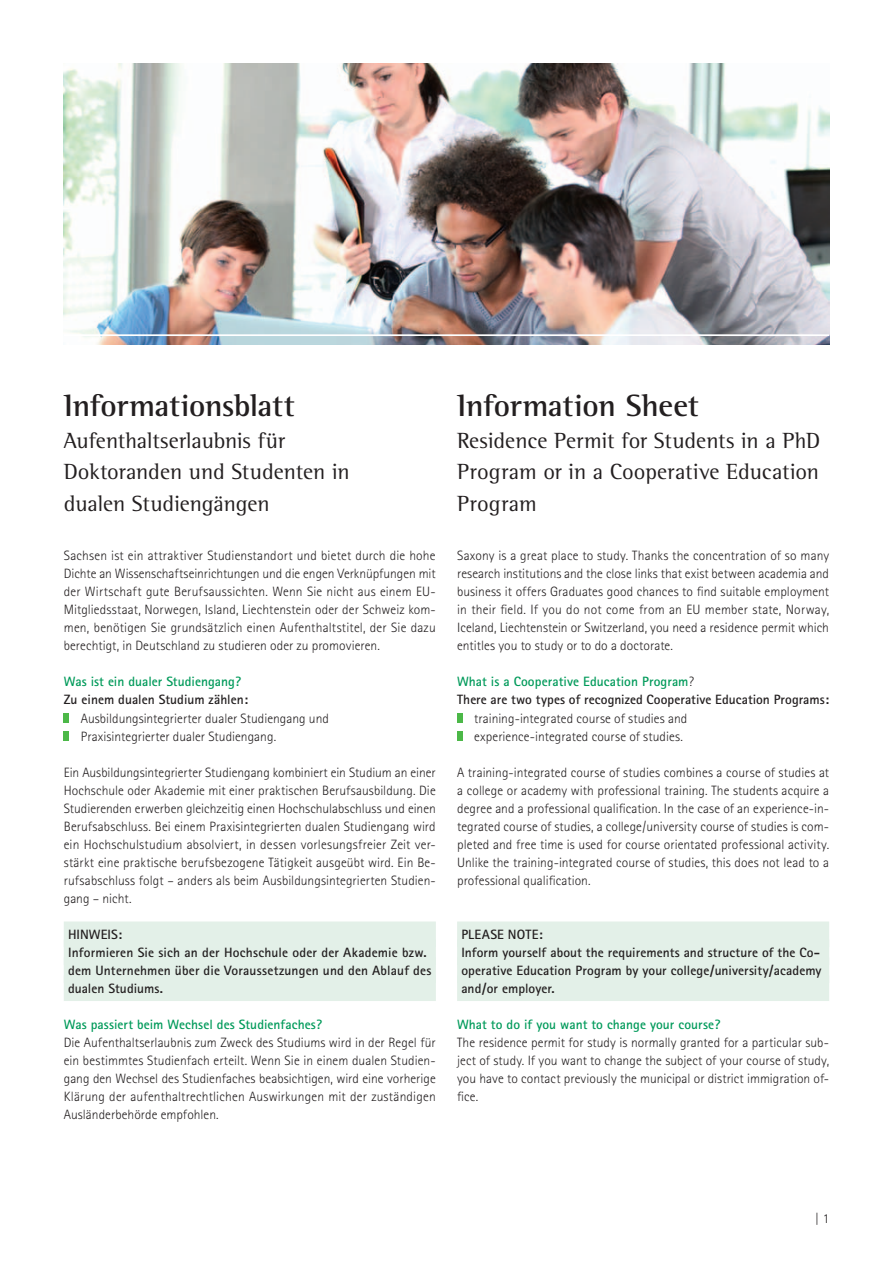
<style>
.page{position:relative;width:893px;height:1263px;background:#fff}
.page>*{position:absolute;margin:0;border:0;box-sizing:border-box;transform-origin:0 0}
.t1{font:700 31.5px "Rotis Semi Serif";letter-spacing:-.01em;color:#231f20}
.t2{font:22.5px/31.5px "Rotis Semi Serif";color:#231f20}
.t3{font:300 13.5px/18px "Rotis Sans Serif";letter-spacing:.005em;color:#231f20;text-align:justify}
.t4{font:700 13.5px/18px "Rotis Sans Serif";letter-spacing:.005em;color:#231f20}
.t5{font:700 13.5px "Rotis Sans Serif";letter-spacing:.005em;color:#009a5a}
.s1{color:#009a5a}
.s2{font-weight:300}
</style>
<div class="page">
<div style="left:64px;top:921px;width:372px;height:26px;background:#e3f0e8"></div>
<div style="left:64px;top:939px;width:372px;height:26px;background:#e3f0e8"></div>
<div style="left:64px;top:957px;width:372px;height:26px;background:#e3f0e8"></div>
<div style="left:64px;top:975px;width:372px;height:26px;background:#e3f0e8"></div>
<div style="left:64px;top:713px;width:5px;height:9px;background:#4cb848"></div>
<div style="left:64px;top:731px;width:5px;height:9px;background:#4cb848"></div>
<div style="left:457px;top:921px;width:372px;height:26px;background:#e3f0e8"></div>
<div style="left:457px;top:939px;width:372px;height:26px;background:#e3f0e8"></div>
<div style="left:457px;top:957px;width:372px;height:26px;background:#e3f0e8"></div>
<div style="left:457px;top:975px;width:372px;height:26px;background:#e3f0e8"></div>
<div style="left:457px;top:713px;width:5px;height:9px;background:#4cb848"></div>
<div style="left:457px;top:731px;width:5px;height:9px;background:#4cb848"></div>
<img style="left:64px;top:64px;width:765px;height:280px">
<hr style="left:64px;top:334px;width:765px;height:2px;background:#fff">
<h1 class="t1" style="left:64px;top:387px;width:232px">Informationsblatt</h1>
<h2 class="t2" style="left:64px;top:425px;width:287px">Aufenthaltserlaubnis für<br>Doktoranden und Studenten in dualen Studiengängen</h2>
<p class="t3" style="left:64px;top:547px;width:374px">Sachsen ist ein attraktiver Studienstandort und bietet durch die hohe Dichte an Wissenschaftseinrichtungen und die engen Verknüpfungen mit der Wirtschaft gute Berufsaussichten. Wenn Sie nicht aus einem EU-Mitgliedsstaat, Norwegen, Island, Liechtenstein oder der Schweiz kom&shy;men, benötigen Sie grundsätzlich einen Aufenthaltstitel, der Sie dazu berechtigt, in Deutschland zu studieren oder zu promovieren.</p>
<p class="t5" style="left:64px;top:673px;width:179px">Was ist ein dualer Studiengang?</p>
<p class="t4" style="left:64px;top:691px;width:186px">Zu einem dualen Studium zählen:</p>
<p class="t3" style="left:81px;top:709px;width:250px">Ausbildungsintegrierter dualer Studiengang und<br>Praxisintegrierter dualer Studiengang.</p>
<p class="t3" style="left:64px;top:763px;width:374px">Ein Ausbildungsintegrierter Studiengang kombiniert ein Studium an einer Hochschule oder Akademie mit einer praktischen Berufsausbildung. Die Studierenden erwerben gleichzeitig einen Hochschulabschluss und einen Berufsabschluss. Bei einem Praxisintegrierten dualen Studiengang wird ein Hochschulstudium absolviert, in dessen vorlesungsfreier Zeit ver&shy;stärkt eine praktische berufsbezogene Tätigkeit ausgeübt wird. Ein Be&shy;rufsabschluss folgt – anders als beim Ausbildungsintegrierten Studien&shy;gang – nicht.</p>
<p class="t4" style="left:68px;top:925px;width:365px">HINWEIS:<br>Informieren Sie sich an der Hochschule oder der Akademie bzw. dem Unternehmen über die Voraussetzungen und den Ablauf des dualen Studiums.</p>
<p class="t5" style="left:64px;top:1015px;width:260px">Was passiert beim Wechsel des Studienfaches?</p>
<p class="t3" style="left:64px;top:1033px;width:374px">Die Aufenthaltserlaubnis zum Zweck des Studiums wird in der Regel für ein bestimmtes Studienfach erteilt. Wenn Sie in einem dualen Studien&shy;gang den Wechsel des Studienfaches beabsichtigen, wird eine vorherige Klärung der aufenthaltrechtlichen Auswirkungen mit der zuständigen Ausländerbehörde empfohlen.</p>
<h1 class="t1" style="left:457px;top:387px;width:243px">Information Sheet</h1>
<h2 class="t2" style="left:457px;top:425px;width:365px;text-align:justify">Residence Permit for Students in a PhD Program or in a Cooperative Education Program</h2>
<p class="t3" style="left:457px;top:547px;width:374px">Saxony is a great place to study. Thanks the concentration of so many research institutions and the close links that exist between academia and business it offers Graduates good chances to find suitable employment in their field. If you do not come from an EU member state, Norway, Iceland, Liechtenstein or Switzerland, you need a residence permit which entitles you to study or to do a doctorate.</p>
<p class="t4" style="left:457px;top:673px;width:373px"><span class="s1">What is a Cooperative Education Program</span><span class="s2">?<br></span>There are two types of recognized Cooperative Education Programs:</p>
<p class="t3" style="left:474px;top:709px;width:215px">training-integrated course of studies and experience-integrated course of studies.</p>
<p class="t3" style="left:457px;top:763px;width:374px">A training-integrated course of studies combines a course of studies at a college or academy with professional training. The students acquire a degree and a professional qualification. In the case of an experience-in&shy;tegrated course of studies, a college/university course of studies is com&shy;pleted and free time is used for course orientated professional activity.<br>Unlike the training-integrated course of studies, this does not lead to a professional qualification.</p>
<p class="t4" style="left:461px;top:925px;width:362px">PLEASE NOTE:<br>Inform yourself about the requirements and structure of the Co&shy;operative Education Program by your college/university/academy and/or employer.</p>
<p class="t5" style="left:457px;top:1015px;width:265px">What to do if you want to change your course?</p>
<p class="t3" style="left:457px;top:1033px;width:374px">The residence permit for study is normally granted for a particular sub&shy;ject of study. If you want to change the subject of your course of study, you have to contact previously the municipal or district immigration of&shy;fice.</p>
<p class="t3" style="left:815px;top:1209px;width:16px">| 1</p>
</div>
